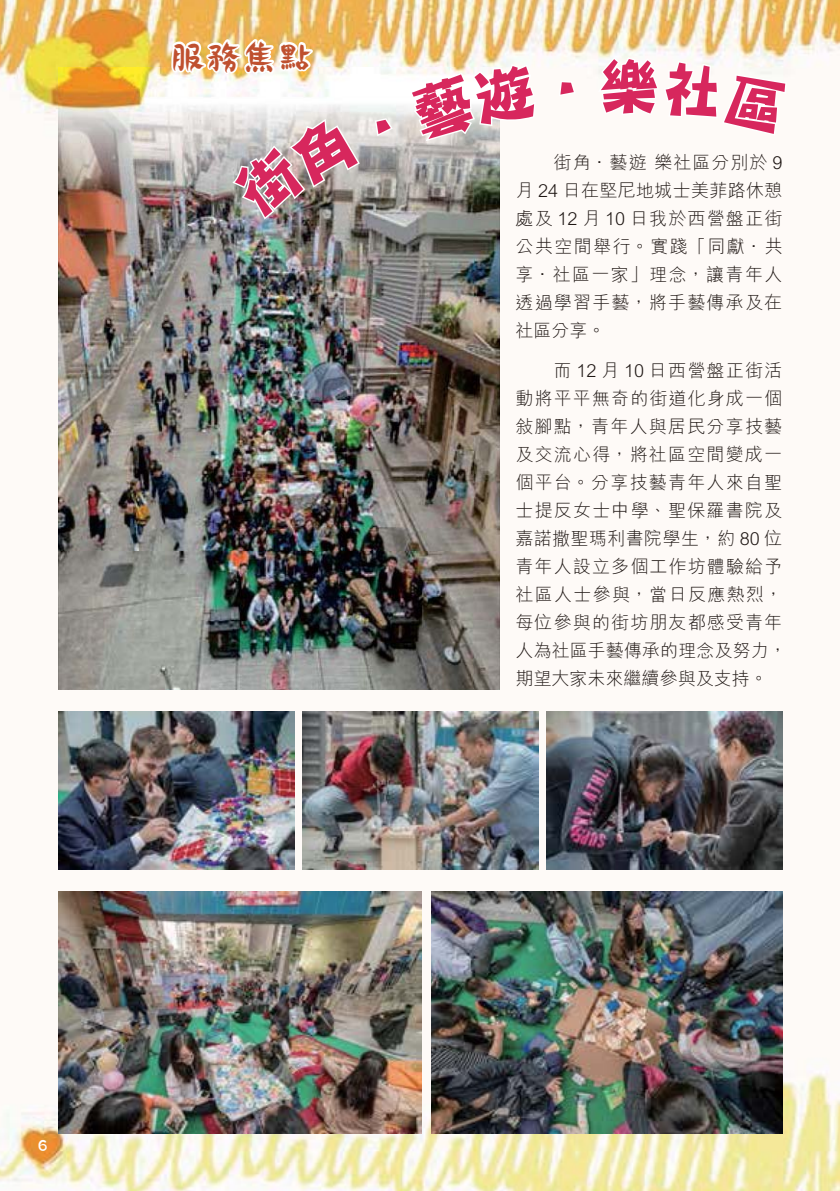
<style>
.page{position:relative;width:840px;height:1191px;background:#fff}
.page>*{position:absolute;margin:0;border:0;box-sizing:border-box;transform-origin:0 0}
.t1{font:36px "M Windy HK Bold E Ten B5 H";color:#bf502f}
.t2{font:18px/28px "M Hei HK Light E Ten B5 H";letter-spacing:.065em;color:#1f1714;text-align:justify}
.t3{font:16px "M Windy HK Bold E Ten B5 H";color:#fff}
</style>
<div class="page">
<img style="left:0;top:0;width:839px;height:1191px">
<img style="left:58px;top:68px;width:441px;height:621px">
<img style="left:546px;top:712px;width:235px;height:157px">
<img style="left:302px;top:712px;width:236px;height:157px">
<img style="left:58px;top:712px;width:236px;height:157px">
<img style="left:431px;top:891px;width:350px;height:242px">
<img style="left:58px;top:891px;width:363px;height:242px">
<svg style="left:169px;top:37px;width:147px;height:45px"></svg>
<img style="left:229px;top:114px;width:132px;height:108px">
<svg style="left:373px;top:117px;width:21px;height:21px"></svg>
<svg style="left:408px;top:46px;width:129px;height:98px"></svg>
<svg style="left:557px;top:79px;width:20px;height:19px"></svg>
<svg style="left:594px;top:55px;width:193px;height:82px"></svg>
<h1 class="t1" style="left:169px;top:43px;width:145px">服務焦點</h1>
<p class="t3" style="left:38px;top:1139px;width:11px">6</p>
<p class="t2" style="left:515px;top:151px;width:268px;text-indent:38px">街角．藝遊 樂社區分別於 9月 24 日在堅尼地城士美菲路休憩處及 12 月 10 日我於西營盤正街公共空間舉行。實踐「同獻．共享．社區一家」理念，讓青年人透過學習手藝，將手藝傳承及在社區分享。</p>
<p class="t2" style="left:515px;top:358px;width:273px;text-align:left;text-indent:38px">而 12 月 10 日西營盤正街活動將平平無奇的街道化身成一個敍腳點，青年人與居民分享技藝及交流心得，將社區空間變成一個平台。分享技藝青年人來自聖士提反女士中學、聖保羅書院及嘉諾撒聖瑪利書院學生，約 80 位青年人設立多個工作坊體驗給予社區人士參與，當日反應熱烈，每位參與的街坊朋友都感受青年人為社區手藝傳承的理念及努力，期望大家未來繼續參與及支持。</p>
</div>
